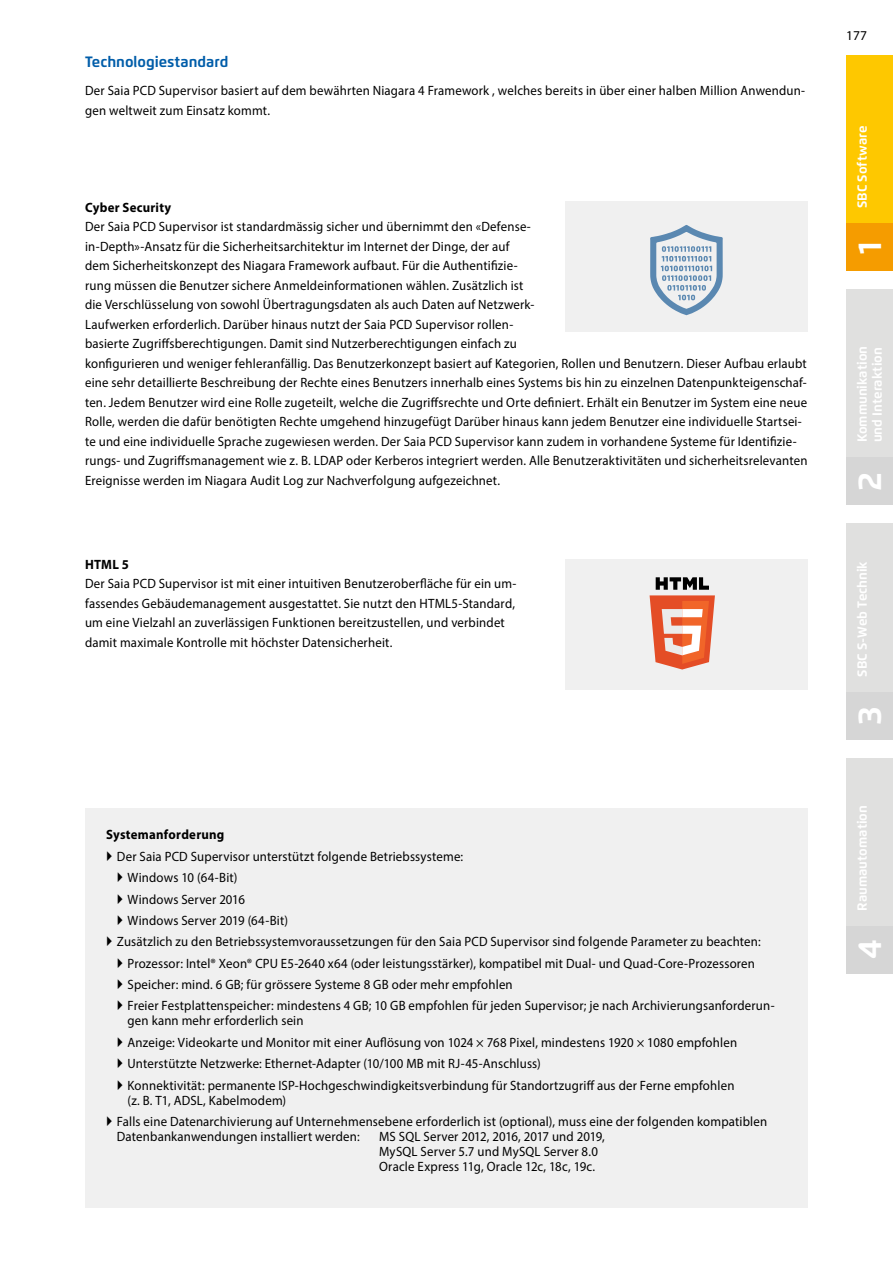
<style>
.page{position:relative;width:893px;height:1263px;background:#fff}
.page>*{position:absolute;margin:0;border:0;box-sizing:border-box;transform-origin:0 0}
.t1{font:700 33px "Flexo";color:#fff}
.Headline_Flexo_bold{font:700 15px "Flexo";color:#005da9}
.Grundtext__regular_9{font:13.5px/19.5px "Myriad Pro";letter-spacing:.015em;color:#000;scale:.95 1}
.Grundtext__bold__9_1{font:700 13.5px "Myriad Pro";letter-spacing:.02em;color:#000;scale:.95 1}
.Grundtext__regular_9-2{font:13.5px "Myriad Pro";letter-spacing:.015em;color:#000}
.t2{font:700 13.2px/15px "Flexo";color:#fff}
</style>
<div class="page">
<div style="left:846px;top:55px;width:47px;height:216px;background:#fec800"></div>
<div style="left:846px;top:223px;width:47px;height:48px;background:#f59c00"></div>
<div style="left:846px;top:289px;width:47px;height:216px;background:#e0e0df"></div>
<div style="left:846px;top:458px;width:47px;height:47px;background:#d6d6d6"></div>
<div style="left:846px;top:524px;width:47px;height:215px;background:#e0e0df"></div>
<div style="left:846px;top:692px;width:47px;height:47px;background:#d6d6d6"></div>
<div style="left:846px;top:758px;width:47px;height:215px;background:#e0e0df"></div>
<div style="left:846px;top:926px;width:47px;height:47px;background:#d6d6d6"></div>
<div style="left:565px;top:202px;width:243px;height:130px;background:#f0f0f0"></div>
<div style="left:565px;top:559px;width:243px;height:131px;background:#f0f0f0"></div>
<svg style="left:650px;top:577px;width:65px;height:92px"></svg>
<svg style="left:650px;top:225px;width:73px;height:90px"></svg>
<div style="left:85px;top:808px;width:723px;height:400px;background:#f0f0f0"></div>
<p class="Headline_Flexo_bold" style="left:85px;top:53px;width:145px">Technologiestandard</p>
<p class="Grundtext__regular_9" style="left:85px;top:81px;width:759px">Der Saia PCD Supervisor basiert auf dem bewährten Niagara 4 Framework , welches bereits in über einer halben Million Anwendun&shy;gen weltweit zum Einsatz kommt.</p>
<p class="Grundtext__bold__9_1" style="left:85px;top:198px;width:92px">Cyber Security</p>
<p class="Grundtext__regular_9" style="left:85px;top:217px;width:762px">Der Saia PCD Supervisor ist standardmässig sicher und übernimmt den «Defense-<br>in-Depth»-Ansatz für die Sicherheitsarchitektur im Internet der Dinge, der auf<br>dem Sicherheitskonzept des Niagara Framework aufbaut. Für die Authentifizie-<br>rung müssen die Benutzer sichere Anmeldeinformationen wählen. Zusätzlich ist<br>die Verschlüsselung von sowohl Übertragungsdaten als auch Daten auf Netzwerk-<br>Laufwerken erforderlich. Darüber hinaus nutzt der Saia PCD Supervisor rollen-<br>basierte Zugriffsberechtigungen. Damit sind Nutzerberechtigungen einfach zu<br>konfigurieren und weniger fehleranfällig. Das Benutzerkonzept basiert auf Kategorien, Rollen und Benutzern. Dieser Aufbau erlaubt eine sehr detaillierte Beschreibung der Rechte eines Benutzers innerhalb eines Systems bis hin zu einzelnen Datenpunkteigenschaf&shy;ten. Jedem Benutzer wird eine Rolle zugeteilt, welche die Zugriffsrechte und Orte definiert. Erhält ein Benutzer im System eine neue Rolle, werden die dafür benötigten Rechte umgehend hinzugefügt Darüber hinaus kann jedem Benutzer eine individuelle Startsei&shy;te und eine individuelle Sprache zugewiesen werden. Der Saia PCD Supervisor kann zudem in vorhandene Systeme für Identifizie&shy;rungs- und Zugriffsmanagement wie z. B. LDAP oder Kerberos integriert werden. Alle Benutzeraktivitäten und sicherheitsrelevanten Ereignisse werden im Niagara Audit Log zur Nachverfolgung aufgezeichnet.</p>
<p class="Grundtext__bold__9_1" style="left:85px;top:555px;width:48px">HTML 5</p>
<p class="Grundtext__regular_9" style="left:85px;top:574px;width:456px">Der Saia PCD Supervisor ist mit einer intuitiven Benutzeroberfläche für ein um&shy;fassendes Gebäudemanagement ausgestattet. Sie nutzt den HTML5-Standard, um eine Vielzahl an zuverlässigen Funktionen bereitzustellen, und verbindet damit maximale Kontrolle mit höchster Datensicherheit.</p>
<p class="Grundtext__bold__9_1" style="left:106px;top:826px;width:126px">Systemanforderung</p>
<p class="Grundtext__regular_9" style="left:117px;top:846px;width:366px">Der Saia PCD Supervisor unterstützt folgende Betriebssysteme:</p>
<p class="Grundtext__regular_9" style="left:128px;top:868px;width:117px">Windows 10 (64-Bit)</p>
<p class="Grundtext__regular_9" style="left:128px;top:889px;width:125px">Windows Server 2016</p>
<p class="Grundtext__regular_9" style="left:128px;top:910px;width:170px">Windows Server 2019 (64-Bit)</p>
<p class="Grundtext__regular_9" style="left:117px;top:932px;width:679px">Zusätzlich zu den Betriebssystemvoraussetzungen für den Saia PCD Supervisor sind folgende Parameter zu beachten:</p>
<p class="Grundtext__regular_9" style="left:128px;top:953px;width:662px">Prozessor: Intel® Xeon® CPU E5-2640 x64 (oder leistungsstärker), kompatibel mit Dual- und Quad-Core-Prozessoren</p>
<p class="Grundtext__regular_9" style="left:128px;top:974px;width:407px">Speicher: mind. 6 GB; für grössere Systeme 8 GB oder mehr empfohlen</p>
<p class="Grundtext__regular_9" style="left:128px;top:998px;width:683px;line-height:15px">Freier Festplattenspeicher: mindestens 4 GB; 10 GB empfohlen für jeden Supervisor; je nach Archivierungsanforderun&shy;gen kann mehr erforderlich sein</p>
<p class="Grundtext__regular_9" style="left:128px;top:1032px;width:643px">Anzeige: Videokarte und Monitor mit einer Auflösung von 1024 × 768 Pixel, mindestens 1920 × 1080 empfohlen</p>
<p class="Grundtext__regular_9" style="left:128px;top:1054px;width:436px">Unterstützte Netzwerke: Ethernet-Adapter (10/100 MB mit RJ-45-Anschluss)</p>
<p class="Grundtext__regular_9" style="left:128px;top:1077px;width:640px;line-height:15px">Konnektivität: permanente ISP-Hochgeschwindigkeitsverbindung für Standortzugriff aus der Ferne empfohlen (z. B. T1, ADSL, Kabelmodem)</p>
<p class="Grundtext__regular_9" style="left:117px;top:1114px;width:686px;line-height:15px">Falls eine Datenarchivierung auf Unternehmensebene erforderlich ist (optional), muss eine der folgenden kompatiblen<br>Datenbankanwendungen installiert werden:</p>
<p class="Grundtext__regular_9" style="left:379px;top:1129px;width:239px;line-height:15px">MS SQL Server 2012, 2016, 2017 und 2019,<br>MySQL Server 5.7 und MySQL Server 8.0<br>Oracle Express 11g, Oracle 12c, 18c, 19c.</p>
<p class="Grundtext__regular_9-2" style="left:846px;top:27px;width:22px">177</p>
<p class="t2" style="left:855px;top:208px;width:84px;rotate:-90deg">SBC Software</p>
<h1 class="t1" style="left:850px;top:254px;width:14px;rotate:-90deg">1</h1>
<p class="t2" style="left:855px;top:442px;width:98px;rotate:-90deg">Kommunikation und Interaktion</p>
<h1 class="t1" style="left:850px;top:491px;width:20px;rotate:-90deg">2</h1>
<p class="t2" style="left:855px;top:676px;width:117px;rotate:-90deg">SBC S-Web Technik</p>
<h1 class="t1" style="left:850px;top:725px;width:20px;rotate:-90deg">3</h1>
<p class="t2" style="left:855px;top:911px;width:107px;rotate:-90deg">Raumautomation</p>
<h1 class="t1" style="left:850px;top:959px;width:21px;rotate:-90deg">4</h1>
</div>
